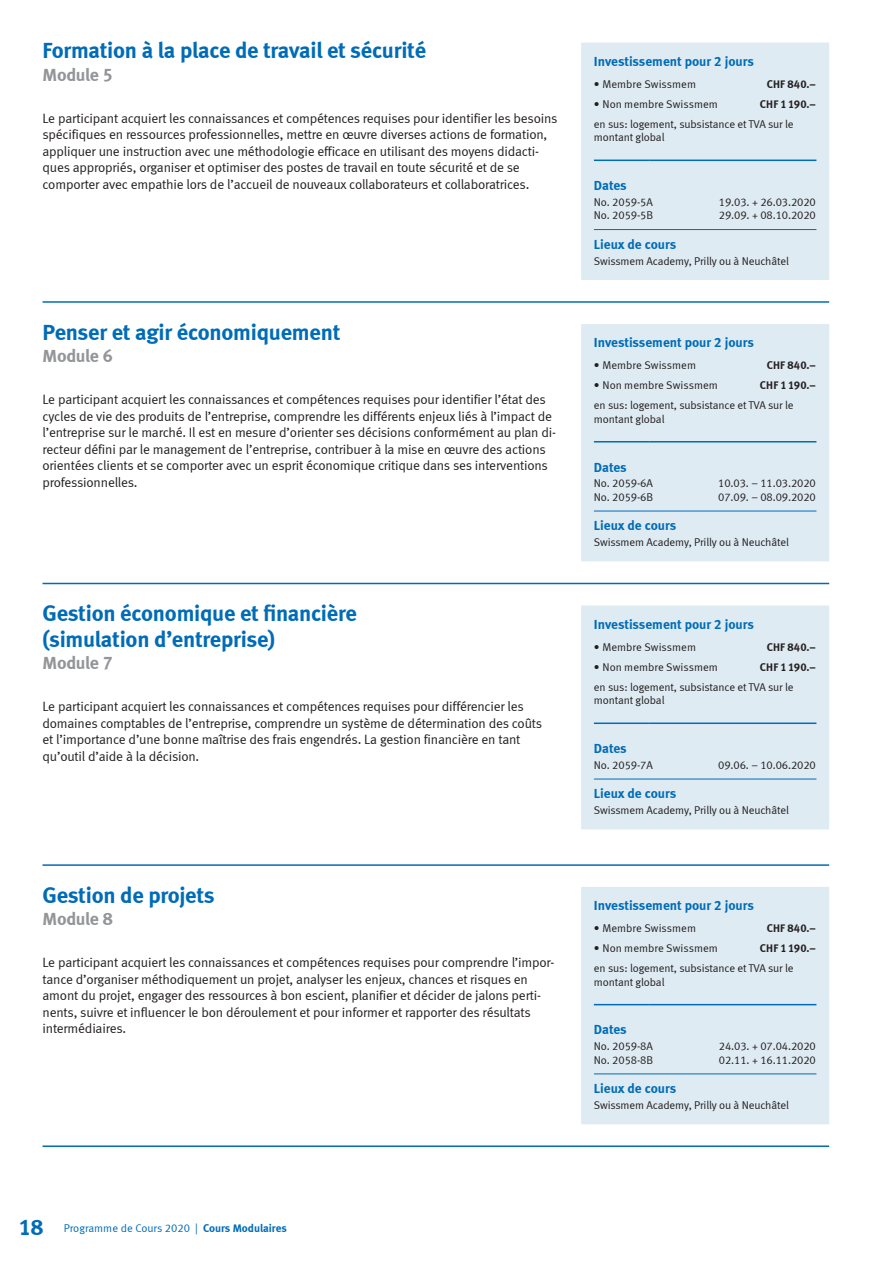
<style>
.page{position:relative;width:893px;height:1263px;background:#fff}
.page>*{position:absolute;margin:0;border:0;box-sizing:border-box;transform-origin:0 0}
.t1{font:22.5px/25.5px "Meta Bold LF";letter-spacing:-.01em;color:#006cb7}
.t2{font:18px "Meta Bold LF";letter-spacing:-.02em;color:#939598}
.t3{font:13.5px/16.5px "Meta Normal LF";letter-spacing:-.015em;color:#231f20}
.t4{font:13.5px "Meta Bold LF";color:#006cb7}
.t5{font:11.25px/13.5px "Meta Normal LF";letter-spacing:-.01em;color:#231f20}
.t6{font:11.25px "Meta Bold LF";letter-spacing:.01em;color:#231f20}
.t7{font:11.25px "Meta Normal LF";color:#006cb7}
.s1{font-family:"Meta Bold LF";font-size:22.5px}
.s2{font-family:"Meta Bold LF"}
</style>
<div class="page">
<hr style="left:43px;top:1145px;width:786px;height:2px;background:#006cb7">
<div style="left:581px;top:887px;width:248px;height:237px;background:#dfebf2"></div>
<hr style="left:594px;top:1004px;width:55px;height:1px;background:#006cb7">
<hr style="left:649px;top:1004px;width:167px;height:1px;background:#006cb7">
<hr style="left:594px;top:1074px;width:222px;height:1px;background:#006cb7">
<hr style="left:43px;top:301px;width:786px;height:2px;background:#006cb7">
<hr style="left:43px;top:583px;width:786px;height:1px;background:#006cb7">
<hr style="left:43px;top:864px;width:786px;height:2px;background:#006cb7">
<div style="left:581px;top:43px;width:248px;height:237px;background:#dfebf2"></div>
<hr style="left:594px;top:160px;width:55px;height:1px;background:#006cb7">
<hr style="left:649px;top:160px;width:167px;height:1px;background:#006cb7">
<hr style="left:594px;top:229px;width:222px;height:1px;background:#006cb7">
<div style="left:581px;top:324px;width:248px;height:237px;background:#dfebf2"></div>
<hr style="left:594px;top:441px;width:55px;height:1px;background:#006cb7">
<hr style="left:649px;top:441px;width:167px;height:1px;background:#006cb7">
<hr style="left:594px;top:511px;width:222px;height:1px;background:#006cb7">
<div style="left:581px;top:605px;width:248px;height:224px;background:#dfebf2"></div>
<hr style="left:594px;top:722px;width:55px;height:2px;background:#006cb7">
<hr style="left:649px;top:722px;width:167px;height:2px;background:#006cb7">
<hr style="left:594px;top:779px;width:222px;height:1px;background:#006cb7">
<h1 class="t1" style="left:43px;top:37px;width:385px">Formation à la place de travail et sécurité</h1>
<h2 class="t2" style="left:43px;top:64px;width:72px">Module 5</h2>
<p class="t3" style="left:43px;top:110px;width:516px">Le participant acquiert les connaissances et compétences requises pour identifier les besoins spécifiques en ressources professionnelles, mettre en œuvre diverses actions de formation, appliquer une instruction avec une méthodologie efficace en utilisant des moyens didacti&shy;ques appropriés, organiser et optimiser des postes de travail en toute sécurité et de se comporter avec empathie lors de l’accueil de nouveaux collaborateurs et collaboratrices.</p>
<h1 class="t1" style="left:43px;top:319px;width:299px">Penser et agir économiquement</h1>
<h2 class="t2" style="left:43px;top:345px;width:72px">Module 6</h2>
<p class="t3" style="left:43px;top:391px;width:515px">Le participant acquiert les connaissances et compétences requises pour identifier l’état des cycles de vie des produits de l’entreprise, comprendre les différents enjeux liés à l’impact de l’entreprise sur le marché. Il est en mesure d’orienter ses décisions conformément au plan di&shy;recteur défini par le management de l’entreprise, contribuer à la mise en œuvre des actions orientées clients et se comporter avec un esprit économique critique dans ses interventions professionnelles.</p>
<h1 class="t1" style="left:43px;top:600px;width:316px">Gestion économique et financière (simulation d’entreprise)</h1>
<h2 class="t2" style="left:43px;top:652px;width:72px">Module 7</h2>
<p class="t3" style="left:43px;top:698px;width:501px">Le participant acquiert les connaissances et compétences requises pour différencier les domaines comptables de l’entreprise, comprendre un système de détermination des coûts et l’importance d’une bonne maîtrise des frais engendrés. La gestion financière en tant qu’outil d’aide à la décision.</p>
<h1 class="t1" style="left:43px;top:882px;width:173px">Gestion de projets</h1>
<h2 class="t2" style="left:43px;top:908px;width:72px">Module 8</h2>
<p class="t3" style="left:43px;top:954px;width:513px">Le participant acquiert les connaissances et compétences requises pour comprendre l’impor&shy;tance d’organiser méthodiquement un projet, analyser les enjeux, chances et risques en amont du projet, engager des ressources à bon escient, planifier et décider de jalons perti&shy;nents, suivre et influencer le bon déroulement et pour informer et rapporter des résultats intermédiaires.</p>
<p class="t4" style="left:594px;top:53px;width:162px">Investissement pour 2 jours</p>
<p class="t5" style="left:594px;top:77px;width:104px">• Membre Swissmem</p>
<p class="t6" style="left:767px;top:77px;width:51px">CHF 840.–</p>
<p class="t5" style="left:594px;top:97px;width:126px">• Non membre Swissmem</p>
<p class="t6" style="left:760px;top:97px;width:58px">CHF 1190.–</p>
<p class="t5" style="left:594px;top:117px;width:201px">en sus: logement, subsistance et TVA sur le montant global</p>
<p class="t4" style="left:594px;top:177px;width:34px">Dates</p>
<p class="t5" style="left:594px;top:195px;width:60px">No. 2059-5A</p>
<p class="t5" style="left:719px;top:195px;width:99px">19.03. + 26.03.2020</p>
<p class="t5" style="left:594px;top:208px;width:61px">No. 2059-5B</p>
<p class="t5" style="left:719px;top:208px;width:99px">29.09. + 08.10.2020</p>
<p class="t4" style="left:594px;top:236px;width:84px">Lieux de cours</p>
<p class="t5" style="left:594px;top:254px;width:197px">Swissmem Academy, Prilly ou à Neuchâtel</p>
<p class="t4" style="left:594px;top:335px;width:162px">Investissement pour 2 jours</p>
<p class="t5" style="left:594px;top:359px;width:104px">• Membre Swissmem</p>
<p class="t6" style="left:767px;top:359px;width:51px">CHF 840.–</p>
<p class="t5" style="left:594px;top:378px;width:126px">• Non membre Swissmem</p>
<p class="t6" style="left:760px;top:379px;width:58px">CHF 1190.–</p>
<p class="t5" style="left:594px;top:398px;width:201px">en sus: logement, subsistance et TVA sur le montant global</p>
<p class="t4" style="left:594px;top:459px;width:34px">Dates</p>
<p class="t5" style="left:594px;top:476px;width:60px">No. 2059-6A</p>
<p class="t5" style="left:718px;top:476px;width:99px">10.03. – 11.03.2020</p>
<p class="t5" style="left:594px;top:490px;width:61px">No. 2059-6B</p>
<p class="t5" style="left:718px;top:490px;width:99px">07.09. – 08.09.2020</p>
<p class="t4" style="left:594px;top:518px;width:84px">Lieux de cours</p>
<p class="t5" style="left:594px;top:535px;width:197px">Swissmem Academy, Prilly ou à Neuchâtel</p>
<p class="t4" style="left:594px;top:616px;width:162px">Investissement pour 2 jours</p>
<p class="t5" style="left:594px;top:640px;width:104px">• Membre Swissmem</p>
<p class="t6" style="left:767px;top:640px;width:51px">CHF 840.–</p>
<p class="t5" style="left:594px;top:660px;width:126px">• Non membre Swissmem</p>
<p class="t6" style="left:760px;top:660px;width:58px">CHF 1190.–</p>
<p class="t5" style="left:594px;top:680px;width:201px">en sus: logement, subsistance et TVA sur le montant global</p>
<p class="t4" style="left:594px;top:740px;width:34px">Dates</p>
<p class="t5" style="left:594px;top:758px;width:60px">No. 2059-7A</p>
<p class="t5" style="left:718px;top:758px;width:99px">09.06. – 10.06.2020</p>
<p class="t4" style="left:594px;top:786px;width:84px">Lieux de cours</p>
<p class="t5" style="left:594px;top:803px;width:197px">Swissmem Academy, Prilly ou à Neuchâtel</p>
<p class="t4" style="left:594px;top:897px;width:162px">Investissement pour 2 jours</p>
<p class="t5" style="left:594px;top:921px;width:104px">• Membre Swissmem</p>
<p class="t6" style="left:767px;top:922px;width:51px">CHF 840.–</p>
<p class="t5" style="left:594px;top:941px;width:126px">• Non membre Swissmem</p>
<p class="t6" style="left:760px;top:941px;width:58px">CHF 1190.–</p>
<p class="t5" style="left:594px;top:961px;width:201px">en sus: logement, subsistance et TVA sur le montant global</p>
<p class="t4" style="left:594px;top:1022px;width:34px">Dates</p>
<p class="t5" style="left:594px;top:1039px;width:60px">No. 2059-8A</p>
<p class="t5" style="left:719px;top:1039px;width:99px">24.03. + 07.04.2020</p>
<p class="t5" style="left:594px;top:1053px;width:61px">No. 2058-8B</p>
<p class="t5" style="left:719px;top:1053px;width:99px">02.11. + 16.11.2020</p>
<p class="t4" style="left:594px;top:1080px;width:84px">Lieux de cours</p>
<p class="t5" style="left:594px;top:1098px;width:197px">Swissmem Academy, Prilly ou à Neuchâtel</p>
<p class="t7" style="left:19px;top:1222px;width:269px"><span class="s1">18</span> Programme de Cours 2020 | <span class="s2">Cours Modulaires</span></p>
</div>
